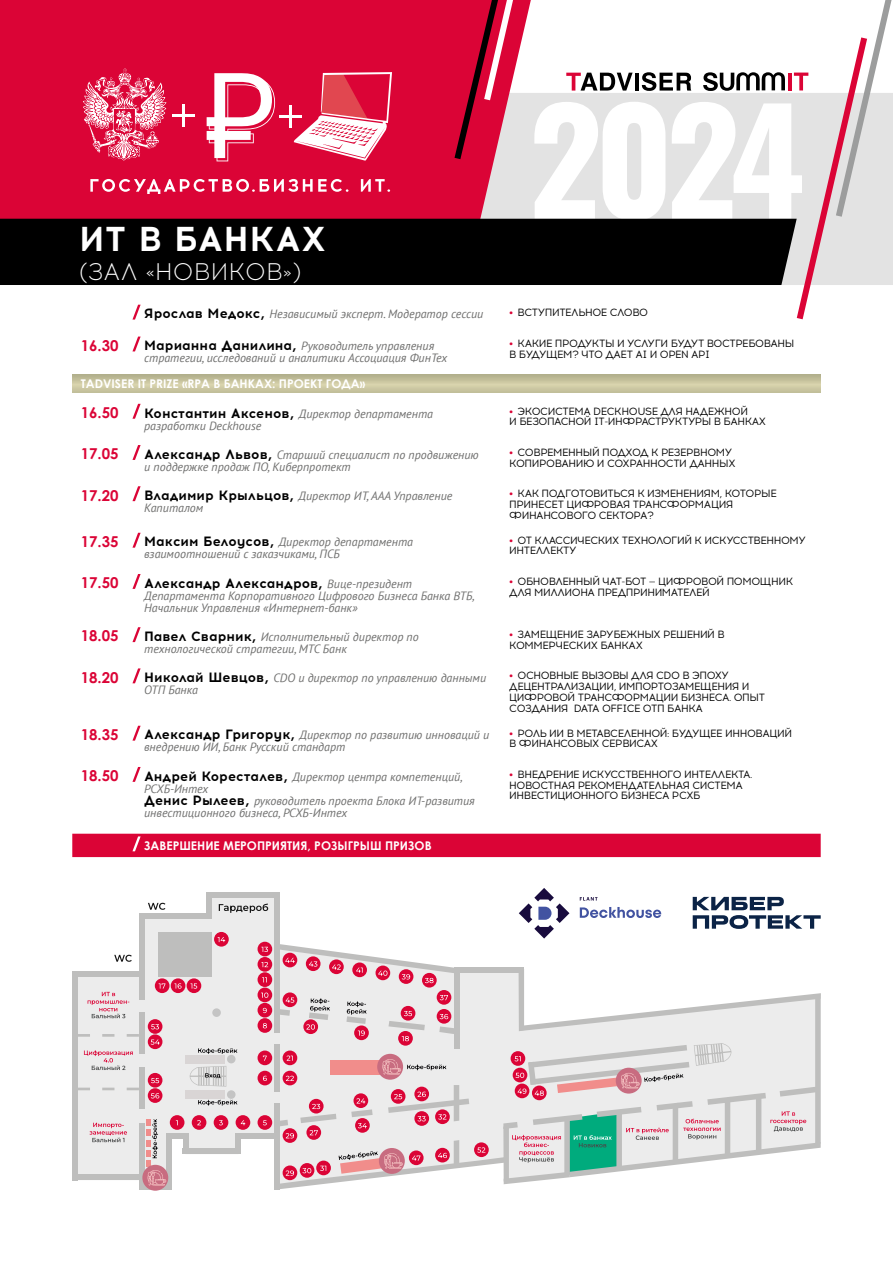
<style>
.page{position:relative;width:893px;height:1263px;background:#fff}
.page>*{position:absolute;margin:0;border:0;box-sizing:border-box;transform-origin:0 0}
.t1{font:700 142.5px "Oswald";color:#fff}
.t2{font:700 34.5px "Acrom";letter-spacing:.01em;color:#fff}
.t3{font:300 24px "Acrom";letter-spacing:.01em;color:#fff}
.t4{font:700 15px "Century Gothic";color:#db0436}
.t5{font:700 13.5px "Acrom";color:#000}
.t6{font:italic 12px/12px "PT Sans";color:#6f6f6e}
.t7{font:700 12px "Century Gothic";color:#fff}
.t8{font:10.5px/10.8px "Acrom";letter-spacing:-.04em;color:#000}
.s1{font-family:"Acrom";font-weight:700;font-style:normal;font-size:13.5px;color:#000}
.s2{color:#db0436}
.s3{font-family:"PT Sans";font-weight:400;font-style:italic;font-size:12px;color:#6f6f6e}
</style>
<div class="page">
<svg style="left:72px;top:375px;width:749px;height:18px;background:#c7c39e"></svg>
<svg style="left:74px;top:902px;width:116px;height:285px;fill:#ececec"></svg>
<div style="left:531px;top:93px;width:261px;height:126px;background:#e3e3e3"></div>
<div style="left:0;top:0;width:531px;height:219px;background:#db0436"></div>
<div style="left:60px;top:52px;width:348px;height:121px;background:#db0436"></div>
<svg style="left:83px;top:69px;width:84px;height:91px"></svg>
<svg style="left:207px;top:73px;width:68px;height:88px"></svg>
<svg style="left:294px;top:72px;width:98px;height:89px"></svg>
<hr style="left:182px;top:104px;width:3px;height:23px;background:#fff">
<hr style="left:172px;top:114px;width:23px;height:3px;background:#fff">
<hr style="left:289px;top:105px;width:3px;height:23px;background:#fff">
<hr style="left:279px;top:115px;width:23px;height:3px;background:#fff">
<svg style="left:90px;top:179px;width:258px;height:15px"></svg>
<svg style="left:361px;top:179px;width:29px;height:13px"></svg>
<svg style="left:792px;top:0;width:101px;height:320px"></svg>
<svg style="left:450px;top:0;width:183px;height:166px"></svg>
<hr style="left:635px;top:73px;width:4px;height:18px;background:#000">
<svg style="left:642px;top:72px;width:49px;height:19px"></svg>
<svg style="left:703px;top:72px;width:82px;height:19px"></svg>
<hr style="left:788px;top:73px;width:4px;height:17px;background:#db0436">
<div style="left:0;top:219px;width:797px;height:66px;background:#000"></div>
<svg style="left:132px;top:305px;width:9px;height:15px"></svg>
<svg style="left:132px;top:337px;width:9px;height:14px"></svg>
<svg style="left:132px;top:404px;width:9px;height:15px"></svg>
<svg style="left:132px;top:445px;width:9px;height:15px"></svg>
<svg style="left:132px;top:486px;width:9px;height:15px"></svg>
<svg style="left:132px;top:533px;width:9px;height:15px"></svg>
<svg style="left:132px;top:574px;width:9px;height:15px"></svg>
<svg style="left:132px;top:627px;width:9px;height:15px"></svg>
<svg style="left:132px;top:668px;width:9px;height:15px"></svg>
<svg style="left:132px;top:726px;width:9px;height:15px"></svg>
<svg style="left:132px;top:767px;width:9px;height:15px"></svg>
<div style="left:72px;top:834px;width:749px;height:23px;background:#db0436"></div>
<div style="left:72px;top:971px;width:6px;height:209px;background:#bebebd"></div>
<div style="left:139px;top:971px;width:5px;height:28px;background:#bebebd"></div>
<div style="left:139px;top:913px;width:5px;height:63px;background:#bebebd"></div>
<div style="left:139px;top:1013px;width:5px;height:41px;background:#bebebd"></div>
<div style="left:139px;top:1068px;width:5px;height:41px;background:#bebebd"></div>
<div style="left:139px;top:1123px;width:5px;height:66px;background:#bebebd"></div>
<div style="left:183px;top:1134px;width:5px;height:17px;background:#bebebd"></div>
<div style="left:74px;top:971px;width:70px;height:5px;background:#bebebd"></div>
<div style="left:78px;top:1175px;width:66px;height:5px;background:#bebebd"></div>
<div style="left:166px;top:1134px;width:22px;height:5px;background:#bebebd"></div>
<div style="left:139px;top:1184px;width:32px;height:5px;background:#bebebd"></div>
<div style="left:166px;top:1134px;width:5px;height:55px;background:#bebebd"></div>
<div style="left:183px;top:1148px;width:58px;height:6px;background:#bebebd"></div>
<div style="left:158px;top:932px;width:54px;height:44px;background:#bebebd"></div>
<div style="left:139px;top:913px;width:73px;height:5px;background:#bebebd"></div>
<svg style="left:78px;top:1034px;width:61px;height:3px"></svg>
<svg style="left:78px;top:1087px;width:61px;height:3px"></svg>
<svg style="left:88px;top:992px;width:41px;height:26px"></svg>
<svg style="left:84px;top:1050px;width:49px;height:20px"></svg>
<svg style="left:90px;top:1123px;width:37px;height:19px"></svg>
<svg style="left:114px;top:955px;width:18px;height:7px"></svg>
<svg style="left:148px;top:903px;width:17px;height:7px"></svg>
<div style="left:170px;top:1115px;width:14px;height:15px;background:#db0436;border-radius:7px"></div>
<div style="left:187px;top:978px;width:14px;height:15px;background:#db0436;border-radius:7px"></div>
<div style="left:148px;top:1034px;width:14px;height:15px;background:#db0436;border-radius:7px"></div>
<svg style="left:151px;top:1039px;width:9px;height:6px"></svg>
<div style="left:148px;top:1088px;width:14px;height:15px;background:#db0436;border-radius:7px"></div>
<svg style="left:151px;top:1093px;width:8px;height:5px"></svg>
<div style="left:148px;top:1073px;width:14px;height:14px;background:#db0436;border-radius:7px"></div>
<svg style="left:151px;top:1078px;width:8px;height:5px"></svg>
<div style="left:148px;top:1019px;width:14px;height:15px;background:#db0436;border-radius:7px"></div>
<svg style="left:151px;top:1024px;width:8px;height:5px"></svg>
<div style="left:171px;top:978px;width:14px;height:15px;background:#db0436;border-radius:7px"></div>
<svg style="left:174px;top:983px;width:8px;height:6px"></svg>
<div style="left:155px;top:978px;width:14px;height:15px;background:#db0436;border-radius:7px"></div>
<svg style="left:159px;top:983px;width:6px;height:5px"></svg>
<div style="left:185px;top:1090px;width:40px;height:9px;background:#d9d5d5"></div>
<div style="left:185px;top:1055px;width:40px;height:8px;background:#d9d5d5"></div>
<svg style="left:142px;top:1165px;width:26px;height:26px"></svg>
<svg style="left:146px;top:1119px;width:20px;height:66px"></svg>
<svg style="left:190px;top:888px;width:631px;height:301px"></svg>
<h2 class="t2" style="left:79px;top:214px;width:248px">ИТ В БАНКАХ</h2>
<h1 class="t1" style="left:529px;top:86px;width:277px">2024</h1>
<h3 class="t3" style="left:79px;top:257px;width:224px">(ЗАЛ «НОВИКОВ»)</h3>
<p class="t6" style="left:144px;top:308px;width:341px"><span class="s1">Ярослав Медокс,</span> Независимый эксперт. Модератор сессии</p>
<p class="t8" style="left:509px;top:307px;width:140px"><span class="s2">•</span> ВСТУПИТЕЛЬНОЕ СЛОВО</p>
<p class="t4" style="left:81px;top:334px;width:39px">16.30</p>
<p class="t6" style="left:144px;top:340px;width:305px"><span class="s1">Марианна Данилина,</span> Руководитель управления стратегии, исследований и аналитики Ассоциация ФинТех</p>
<p class="t8" style="left:509px;top:339px;width:287px"><span class="s2">•</span> КАКИЕ ПРОДУКТЫ И УСЛУГИ БУДУТ ВОСТРЕБОВАНЫ<br>В БУДУЩЕМ? ЧТО ДАЕТ AI И OPEN API</p>
<p class="t7" style="left:81px;top:375px;width:286px">TADVISER IT PRIZE «RPA В БАНКАХ: ПРОЕКТ ГОДА»</p>
<p class="t4" style="left:81px;top:401px;width:39px">16.50</p>
<p class="t6" style="left:144px;top:407px;width:290px"><span class="s1">Константин Аксенов,</span> Директор департамента разработки Deckhouse</p>
<p class="t8" style="left:509px;top:406px;width:258px"><span class="s2">•</span> ЭКОСИСТЕМА DECKHOUSE ДЛЯ НАДЕЖНОЙ<br>И БЕЗОПАСНОЙ IT-ИНФРАСТРУКТУРЫ В БАНКАХ</p>
<p class="t4" style="left:81px;top:442px;width:39px">17.05</p>
<p class="t6" style="left:144px;top:448px;width:336px"><span class="s1">Александр Львов,</span> Старший специалист по продвижению и поддержке продаж ПО, Киберпротект</p>
<p class="t8" style="left:509px;top:447px;width:228px"><span class="s2">•</span> СОВРЕМЕННЫЙ ПОДХОД К РЕЗЕРВНОМУ<br>КОПИРОВАНИЮ И СОХРАННОСТИ ДАННЫХ</p>
<p class="t4" style="left:81px;top:484px;width:39px">17.20</p>
<p class="t6" style="left:144px;top:489px;width:310px"><span class="s1">Владимир Крыльцов,</span> Директор ИТ, ААА Управление<br>Капиталом</p>
<p class="t8" style="left:509px;top:488px;width:269px"><span class="s2">•</span> КАК ПОДГОТОВИТЬСЯ К ИЗМЕНЕНИЯМ, КОТОРЫЕ<br>ПРИНЕСЕТ ЦИФРОВАЯ ТРАНСФОРМАЦИЯ<br>ФИНАНСОВОГО СЕКТОРА?</p>
<p class="t4" style="left:81px;top:530px;width:39px">17.35</p>
<p class="t6" style="left:144px;top:536px;width:270px"><span class="s1">Максим Белоусов,</span> Директор департамента взаимоотношений с заказчиками, ПСБ</p>
<p class="t8" style="left:509px;top:535px;width:298px"><span class="s2">•</span> ОТ КЛАССИЧЕСКИХ ТЕХНОЛОГИЙ К ИСКУССТВЕННОМУ<br>ИНТЕЛЛЕКТУ</p>
<p class="t4" style="left:81px;top:571px;width:39px">17.50</p>
<p class="t5" style="left:144px;top:573px;width:269px">Александр Александров, <span class="s3">Вице-президент</span></p>
<p class="t6" style="left:144px;top:589px;width:332px">Департамента Корпоративного Цифрового Бизнеса Банка ВТБ,<br>Начальник Управления «Интернет-банк»</p>
<p class="t8" style="left:509px;top:576px;width:286px"><span class="s2">•</span> ОБНОВЛЕННЫЙ ЧАТ-БОТ — ЦИФРОВОЙ ПОМОЩНИК<br>ДЛЯ МИЛЛИОНА ПРЕДПРИНИМАТЕЛЕЙ</p>
<p class="t4" style="left:81px;top:625px;width:39px">18.05</p>
<p class="t6" style="left:144px;top:630px;width:276px"><span class="s1">Павел Сварник,</span> Исполнительный директор по технологической стратегии, МТС Банк</p>
<p class="t8" style="left:509px;top:629px;width:217px"><span class="s2">•</span> ЗАМЕЩЕНИЕ ЗАРУБЕЖНЫХ РЕШЕНИЙ В<br>КОММЕРЧЕСКИХ БАНКАХ</p>
<p class="t4" style="left:81px;top:666px;width:39px">18.20</p>
<p class="t6" style="left:144px;top:672px;width:344px"><span class="s1">Николай Шевцов,</span> CDO и директор по управлению данными<br>ОТП Банка</p>
<p class="t8" style="left:509px;top:671px;width:257px"><span class="s2">•</span> ОСНОВНЫЕ ВЫЗОВЫ ДЛЯ CDO В ЭПОХУ ДЕЦЕНТРАЛИЗАЦИИ, ИМПОРТОЗАМЕЩЕНИЯ И ЦИФРОВОЙ ТРАНСФОРМАЦИИ БИЗНЕСА. ОПЫТ СОЗДАНИЯ DATA OFFICE ОТП БАНКА</p>
<p class="t4" style="left:81px;top:723px;width:39px">18.35</p>
<p class="t6" style="left:144px;top:729px;width:347px"><span class="s1">Александр Григорук,</span> Директор по развитию инноваций и внедрению ИИ, Банк Русский стандарт</p>
<p class="t8" style="left:509px;top:728px;width:284px"><span class="s2">•</span> РОЛЬ ИИ В МЕТАВСЕЛЕННОЙ: БУДУЩЕЕ ИННОВАЦИЙ<br>В ФИНАНСОВЫХ СЕРВИСАХ</p>
<p class="t4" style="left:81px;top:764px;width:39px">18.50</p>
<p class="t6" style="left:144px;top:770px;width:332px"><span class="s1">Андрей Коресталев,</span> Директор центра компетенций, РСХБ-Интех<br><span class="s1">Денис Рылеев,</span> руководитель проекта Блока ИТ-развития инвестиционного бизнеса, РСХБ-Интех</p>
<p class="t8" style="left:509px;top:769px;width:245px"><span class="s2">•</span> ВНЕДРЕНИЕ ИСКУССТВЕННОГО ИНТЕЛЛЕКТА.<br>НОВОСТНАЯ РЕКОМЕНДАТЕЛЬНАЯ СИСТЕМА<br>ИНВЕСТИЦИОННОГО БИЗНЕСА РСХБ</p>
<p class="t7" style="left:144px;top:836px;width:289px">ЗАВЕРШЕНИЕ МЕРОПРИЯТИЯ, РОЗЫГРЫШ ПРИЗОВ</p>
</div>
